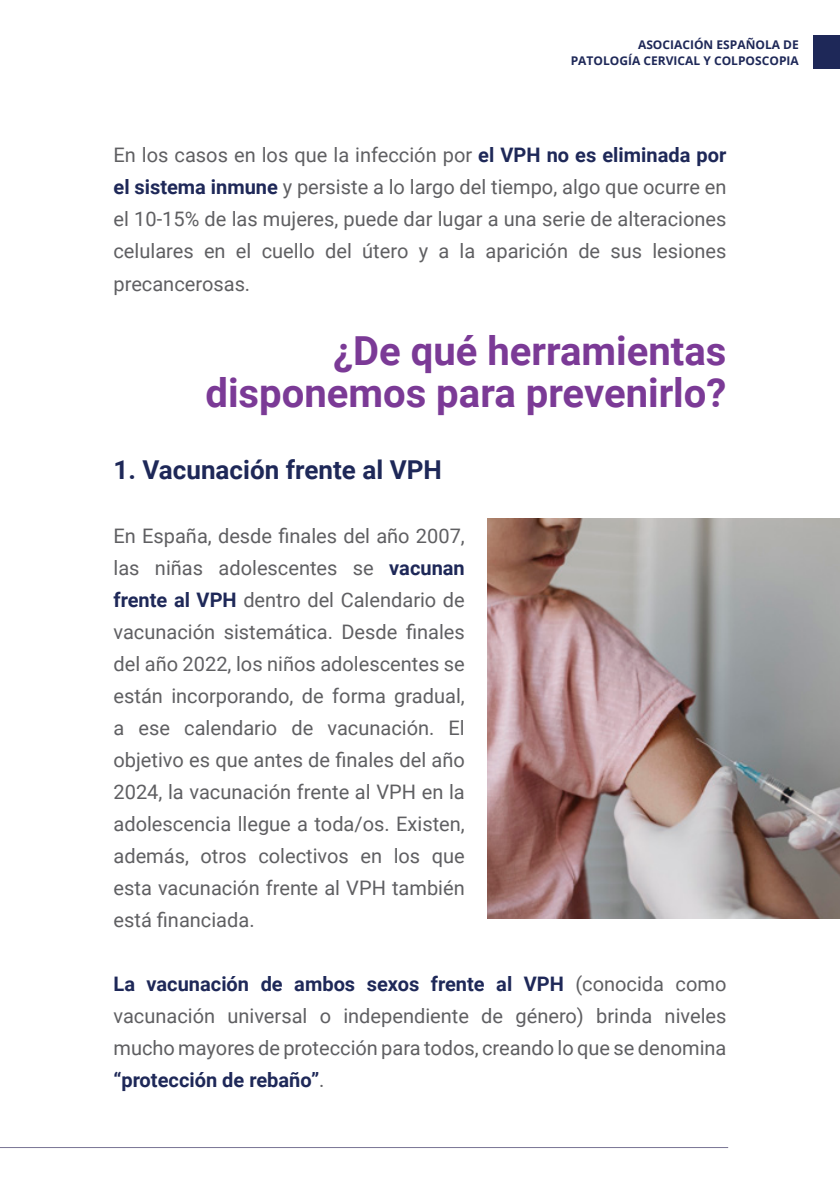
<style>
.page{position:relative;width:840px;height:1191px;background:#fff}
.page>*{position:absolute;margin:0;border:0;box-sizing:border-box;transform-origin:0 0}
.titulo_roboto{font:700 40px/42px "Roboto";color:#7b3a96;text-align:right}
.Subtítulo{font:700 26px "Roboto";color:#1e2858}
.texo{font:20px/32px "Roboto";color:#5f5f62;text-align:justify}
.t1{font:700 12px/16px "Open Sans";color:#1e2858;text-align:right}
.s1{font-weight:700;color:#1e2858}
</style>
<div class="page">
<div style="left:812px;top:35px;width:27px;height:33px;background:#1e2858"></div>
<hr style="left:0;top:1147px;width:727px;height:1px;background:#797594">
<img style="left:487px;top:518px;width:352px;height:400px">
<p class="t1" style="left:570px;top:36px;width:229px">ASOCIACIÓN ESPAÑOLA DE<br>PATOLOGÍA CERVICAL Y COLPOSCOPIA</p>
<p class="texo" style="left:113px;top:139px;width:614px">En los casos en los que la infección por <span class="s1">el VPH no es eliminada por el sistema inmune</span> y persiste a lo largo del tiempo, algo que ocurre en el 10-15% de las mujeres, puede dar lugar a una serie de alteraciones celulares en el cuello del útero y a la aparición de sus lesiones precancerosas.</p>
<p class="titulo_roboto" style="left:205px;top:328px;width:522px">¿De qué herramientas disponemos para prevenirlo?</p>
<p class="Subtítulo" style="left:113px;top:451px;width:330px">1. Vacunación frente al VPH</p>
<p class="texo" style="left:113px;top:519px;width:352px">En España, desde finales del año 2007, las niñas adolescentes se <span class="s1">vacunan frente al VPH</span> dentro del Calendario de vacunación sistemática. Desde finales del año 2022, los niños adolescentes se están incorporando, de forma gradual, a ese calendario de vacunación. El objetivo es que antes de finales del año 2024, la vacunación frente al VPH en la adolescencia llegue a toda/os. Existen, además, otros colectivos en los que esta vacunación frente al VPH también está financiada.</p>
<p class="texo" style="left:113px;top:967px;width:614px"><span class="s1">La vacunación de ambos sexos frente al VPH</span> (conocida como vacunación universal o independiente de género) brinda niveles mucho mayores de protección para todos, creando lo que se denomina <span class="s1">“protección de rebaño”</span>.</p>
</div>
